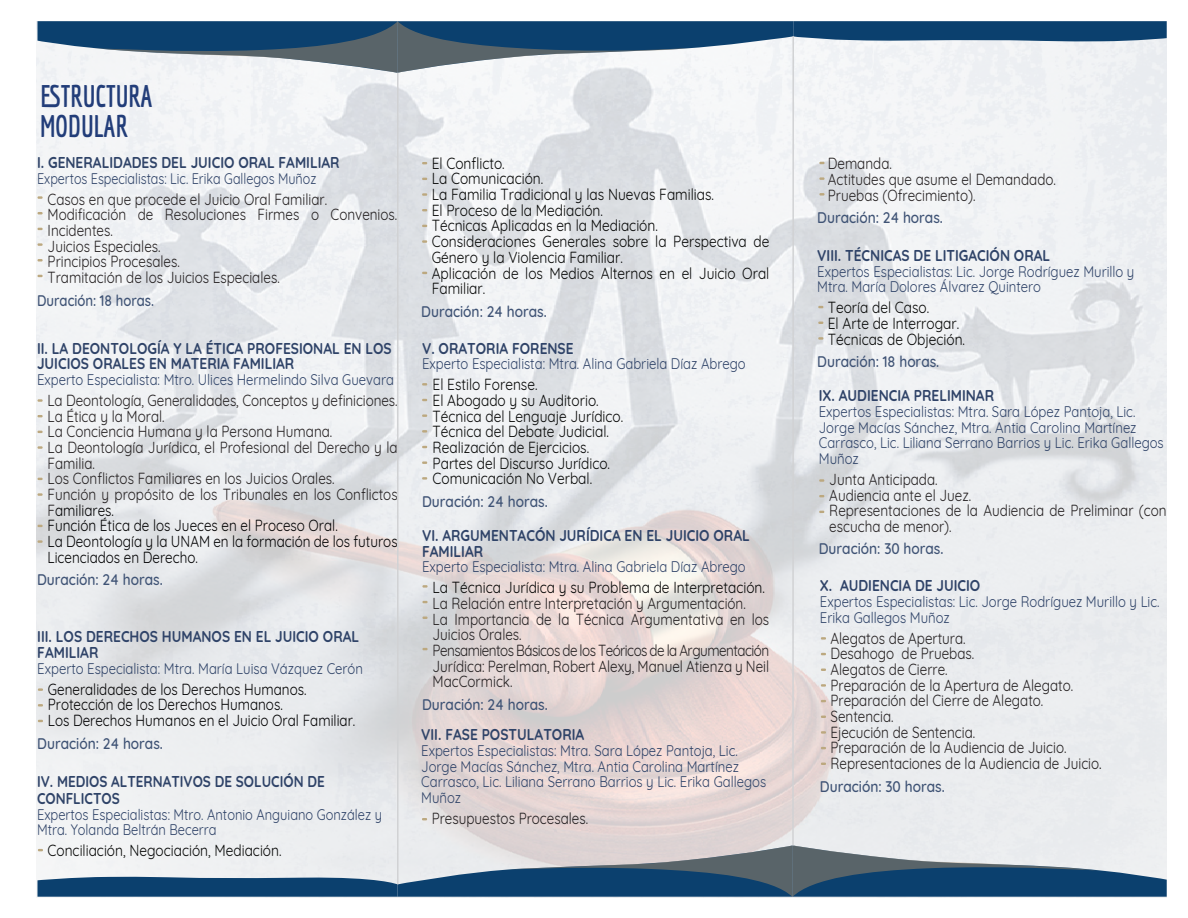
<style>
.page{position:relative;width:1188px;height:918px;background:#fff}
.page>*{position:absolute;margin:0;border:0;box-sizing:border-box;transform-origin:0 0}
.t1{font:700 30.45px/30px "Economica";color:#223d79;scale:.88 1}
.t2{font:15.75px/15.8px "Quicksand";color:#040504;scale:.88 1}
.t3{font:700 15.75px/15.8px "Quicksand";color:#2f4368;scale:.88 1}
.t4{font:500 15.75px "Quicksand";color:#3f5375;scale:.88 1}
.t5{font:700 15.75px/16.6px "Quicksand";color:#2f4368;scale:.86 1}
.t6{font:500 15.75px "Quicksand";color:#3f5375;scale:.84 1}
.t7{font:15.6px/15.6px "Quicksand";color:#231f20;scale:.86 1}
.t8{font:15.6px/15.8px "Quicksand";color:#000001;scale:.86 1}
.t9{font:15px/15.6px "Quicksand";color:#2f4368;scale:.88 1}
.t10{font:15px/15.8px "Quicksand";color:#2f4368;scale:.86 1}
.t11{font:15px "Quicksand";color:#2f4368;scale:.84 1}
.s1{color:#000001}
.s2{font-size:15.75px;color:#040504}
</style>
<div class="page">
<img style="left:37px;top:73px;width:1130px;height:825px">
<svg style="left:37px;top:196px;width:6px;height:4px"></svg>
<svg style="left:37px;top:211px;width:6px;height:4px"></svg>
<svg style="left:37px;top:227px;width:6px;height:4px"></svg>
<svg style="left:37px;top:243px;width:6px;height:4px"></svg>
<svg style="left:37px;top:258px;width:6px;height:4px"></svg>
<svg style="left:37px;top:274px;width:6px;height:4px"></svg>
<svg style="left:421px;top:161px;width:7px;height:4px"></svg>
<svg style="left:421px;top:177px;width:7px;height:4px"></svg>
<svg style="left:421px;top:193px;width:7px;height:3px"></svg>
<svg style="left:421px;top:208px;width:7px;height:4px"></svg>
<svg style="left:421px;top:224px;width:7px;height:4px"></svg>
<svg style="left:421px;top:240px;width:7px;height:4px"></svg>
<svg style="left:421px;top:271px;width:7px;height:4px"></svg>
<svg style="left:421px;top:382px;width:7px;height:4px"></svg>
<svg style="left:421px;top:398px;width:7px;height:4px"></svg>
<svg style="left:421px;top:414px;width:7px;height:4px"></svg>
<svg style="left:421px;top:429px;width:7px;height:4px"></svg>
<svg style="left:421px;top:445px;width:7px;height:4px"></svg>
<svg style="left:421px;top:461px;width:7px;height:4px"></svg>
<svg style="left:421px;top:476px;width:7px;height:4px"></svg>
<svg style="left:820px;top:636px;width:7px;height:4px"></svg>
<svg style="left:820px;top:652px;width:7px;height:4px"></svg>
<svg style="left:820px;top:668px;width:7px;height:4px"></svg>
<svg style="left:820px;top:683px;width:7px;height:4px"></svg>
<svg style="left:820px;top:699px;width:7px;height:4px"></svg>
<svg style="left:820px;top:715px;width:7px;height:4px"></svg>
<svg style="left:820px;top:730px;width:7px;height:4px"></svg>
<svg style="left:820px;top:746px;width:7px;height:4px"></svg>
<svg style="left:820px;top:762px;width:7px;height:4px"></svg>
<svg style="left:422px;top:584px;width:6px;height:4px"></svg>
<svg style="left:422px;top:600px;width:6px;height:4px"></svg>
<svg style="left:422px;top:616px;width:6px;height:4px"></svg>
<svg style="left:422px;top:647px;width:6px;height:4px"></svg>
<svg style="left:37px;top:399px;width:6px;height:3px"></svg>
<svg style="left:37px;top:414px;width:6px;height:4px"></svg>
<svg style="left:37px;top:430px;width:6px;height:4px"></svg>
<svg style="left:37px;top:446px;width:6px;height:4px"></svg>
<svg style="left:37px;top:477px;width:6px;height:4px"></svg>
<svg style="left:37px;top:493px;width:6px;height:4px"></svg>
<svg style="left:37px;top:524px;width:6px;height:4px"></svg>
<svg style="left:37px;top:540px;width:6px;height:4px"></svg>
<svg style="left:37px;top:688px;width:7px;height:4px"></svg>
<svg style="left:37px;top:703px;width:7px;height:4px"></svg>
<svg style="left:37px;top:719px;width:7px;height:4px"></svg>
<svg style="left:421px;top:817px;width:7px;height:4px"></svg>
<svg style="left:819px;top:161px;width:6px;height:4px"></svg>
<svg style="left:819px;top:177px;width:6px;height:4px"></svg>
<svg style="left:819px;top:192px;width:6px;height:4px"></svg>
<svg style="left:818px;top:305px;width:6px;height:4px"></svg>
<svg style="left:818px;top:321px;width:6px;height:4px"></svg>
<svg style="left:818px;top:336px;width:6px;height:4px"></svg>
<svg style="left:818px;top:479px;width:7px;height:3px"></svg>
<svg style="left:818px;top:494px;width:7px;height:4px"></svg>
<svg style="left:818px;top:510px;width:7px;height:4px"></svg>
<svg style="left:37px;top:845px;width:1130px;height:52px;background:#7a92a7"></svg>
<svg style="left:37px;top:47px;width:1130px;height:26px"></svg>
<hr style="left:397px;top:73px;width:2px;height:811px;background:#d1d2d4">
<hr style="left:792px;top:36px;width:2px;height:809px;background:#d1d2d4">
<svg style="left:398px;top:21px;width:395px;height:26px;background:#1d4c74"></svg>
<svg style="left:793px;top:21px;width:374px;height:26px;fill:#0b406e"></svg>
<svg style="left:36px;top:21px;width:362px;height:26px;background:#174771"></svg>
<h1 class="t1" style="left:40px;top:81px;width:129px">ESTRUCTURA<br>MODULAR</h1>
<p class="t3" style="left:37px;top:153px;width:345px">I. GENERALIDADES DEL JUICIO ORAL FAMILIAR</p>
<p class="t11" style="left:37px;top:167px;width:334px">Expertos Especialistas: Lic. Erika Gallegos Muñoz</p>
<p class="t7" style="left:48px;top:190px;width:408px">Casos en que procede el Juicio Oral Familiar.<br>Modificación de Resoluciones Firmes o Convenios.<br>Incidentes.<br>Juicios Especiales.<br>Principios Procesales.<br>Tramitación de los Juicios Especiales.</p>
<p class="t6" style="left:37px;top:287px;width:141px">Duración: 18 horas.</p>
<p class="t3" style="left:37px;top:339px;width:405px">II. LA DEONTOLOGÍA Y LA ÉTICA PROFESIONAL EN LOS<br>JUICIOS ORALES EN MATERIA FAMILIAR</p>
<p class="t9" style="left:37px;top:370px;width:407px">Experto Especialista: Mtro. Ulices Hermelindo Silva Guevara</p>
<p class="t7" style="left:48px;top:391px;width:409px">La Deontología, Generalidades, Conceptos y definiciones.<br>La Ética y la Moral.<br>La Conciencia Humana y la Persona Humana.<br>La Deontología Jurídica, el Profesional del Derecho y la Familia.<br>Los Conflictos Familiares en los Juicios Orales.<br>Función y propósito de los Tribunales en los Conflictos F<span class="s1">amiliares.<br>Función Ética de los Jueces en el Proceso Oral.<br>La Deontología y la UNAM en la formación de los futuros Licenciados en Derecho.</span></p>
<p class="t4" style="left:37px;top:567px;width:144px">Duración: 24 horas.</p>
<p class="t3" style="left:37px;top:628px;width:367px">III. LOS DERECHOS HUMANOS EN EL JUICIO ORAL<br>FAMILIAR</p>
<p class="t9" style="left:37px;top:659px;width:372px">Experto Especialista: Mtra. María Luisa Vázquez Cerón</p>
<p class="t8" style="left:48px;top:680px;width:359px">Generalidades de los Derechos Humanos.<br>Protección de los Derechos Humanos.<br>Los Derechos Humanos en el Juicio Oral Familiar.</p>
<p class="t4" style="left:37px;top:730px;width:144px">Duración: 24 horas.</p>
<p class="t5" style="left:37px;top:772px;width:336px">IV. MEDIOS ALTERNATIVOS DE SOLUCIÓN DE<br>CONFLICTOS</p>
<p class="t10" style="left:37px;top:805px;width:403px">Expertos Especialistas: Mtro. Antonio Anguiano González y<br>Mtra. Yolanda Beltrán Becerra</p>
<p class="t2" style="left:48px;top:841px;width:267px">Conciliación, Negociación, Mediación.</p>
<p class="t2" style="left:432px;top:154px;width:385px">El Conflicto.<br>La Comunicación.<br>La Familia Tradicional y las Nuevas Familias.<br>El Proceso de la Mediación.<br>Técnicas Aplicadas en la Mediación.<br>Consideraciones Generales sobre la Perspectiva de<br>Género y la Violencia Familiar.<br>Aplicación de los Medios Alternos en el Juicio Oral<br>Familiar.</p>
<p class="t4" style="left:421px;top:298px;width:144px">Duración: 24 horas.</p>
<p class="t3" style="left:422px;top:339px;width:174px">V. ORATORIA FORENSE</p>
<p class="t9" style="left:422px;top:355px;width:369px">Experto Especialista: Mtra. Alina Gabriela Díaz Abrego</p>
<p class="t2" style="left:433px;top:375px;width:218px">El Estilo Forense.<br>El Abogado y su Auditorio.<br>Técnica del Lenguaje Jurídico.<br>Técnica del Debate Judicial.<br>Realización de Ejercicios.<br>Partes del Discurso Jurídico.<br>Comunicación No Verbal.</p>
<p class="t4" style="left:422px;top:488px;width:144px">Duración: 24 horas.</p>
<p class="t3" style="left:422px;top:526px;width:374px">VI. ARGUMENTACÓN JURÍDICA EN EL JUICIO ORAL<br>FAMILIAR</p>
<p class="t9" style="left:422px;top:558px;width:369px">Experto Especialista: Mtra. Alina Gabriela Díaz Abrego</p>
<p class="t2" style="left:433px;top:578px;width:379px">La Técnica Jurídica y su Problema de Interpretación.</p>
<p class="t7" style="left:433px;top:594px;width:393px">La Relación entre Interpretación y Argumentación.<br>La Importancia de la Técnica Argumentativa en los Juicios Orales.<br>Pensamientos Básicos de los Teóricos de la Argumentación Jurídica: Perelman, Robert Alexy, Manuel Atienza y Neil MacCormick.</p>
<p class="t4" style="left:422px;top:691px;width:144px">Duración: 24 horas.</p>
<p class="t3" style="left:421px;top:726px;width:187px">VII. FASE POSTULATORIA</p>
<p class="t9" style="left:421px;top:741px;width:394px">Expertos Especialistas: Mtra. Sara López Pantoja, Lic.<br>Jorge Macías Sánchez, Mtra. Antia Carolina Martínez Carrasco, Lic. Liliana Serrano Barrios y Lic. Erika Gallegos Muñoz</p>
<p class="t7" style="left:432px;top:809px;width:183px">Presupuestos Procesales.</p>
<p class="t7" style="left:828px;top:154px;width:267px">Demanda.<br>Actitudes que asume el Demandado.<br>Pruebas (Ofrecimiento).</p>
<p class="t4" style="left:817px;top:205px;width:144px">Duración: 24 horas.</p>
<p class="t3" style="left:817px;top:246px;width:266px">VIII. TÉCNICAS DE LITIGACIÓN ORAL</p>
<p class="t9" style="left:817px;top:262px;width:362px">Expertos Especialistas: Lic. Jorge Rodríguez Murillo y<br>Mtra. María Dolores Álvarez Quintero</p>
<p class="t2" style="left:828px;top:298px;width:158px">Teoría del Caso.<br>El Arte de Interrogar.<br>Técnicas de Objeción.</p>
<p class="t4" style="left:817px;top:349px;width:140px">Duración: 18 horas.</p>
<p class="t3" style="left:819px;top:386px;width:201px">IX. AUDIENCIA PRELIMINAR</p>
<p class="t9" style="left:819px;top:402px;width:394px">Expertos Especialistas: Mtra. Sara López Pantoja, Lic.<br>Jorge Macías Sánchez, Mtra. Antia Carolina Martínez Carrasco, Lic. Liliana Serrano Barrios y Lic. Erika Gallegos Muñoz</p>
<p class="t7" style="left:829px;top:470px;width:394px">Junta Anticipada.<br>Audiencia ante el Juez.<br>Representaciones de la Audiencia de Preliminar (con escucha de menor).</p>
<p class="t4" style="left:819px;top:536px;width:143px">Duración: 30 horas.</p>
<p class="t3" style="left:820px;top:577px;width:184px">X. AUDIENCIA DE JUICIO</p>
<p class="t9" style="left:820px;top:592px;width:387px">Expertos Especialistas: Lic. Jorge Rodríguez Murillo y Lic.<br>Erika Gallegos Muñoz</p>
<p class="t7" style="left:830px;top:629px;width:317px">Alegatos de Apertura.<br>Desahogo de Pruebas.<br>Alegatos de Cierre.<br>Preparación de la Apertura de Alegato.<br>Preparación del Cierre de Alegato.<br>Sentencia.<br>Ejecución de Sentencia.<br>Preparación de la Audiencia de Juicio.<br>Representaciones de la Audiencia de Juicio<span class="s2">.</span></p>
<p class="t4" style="left:820px;top:773px;width:143px">Duración: 30 horas.</p>
</div>
